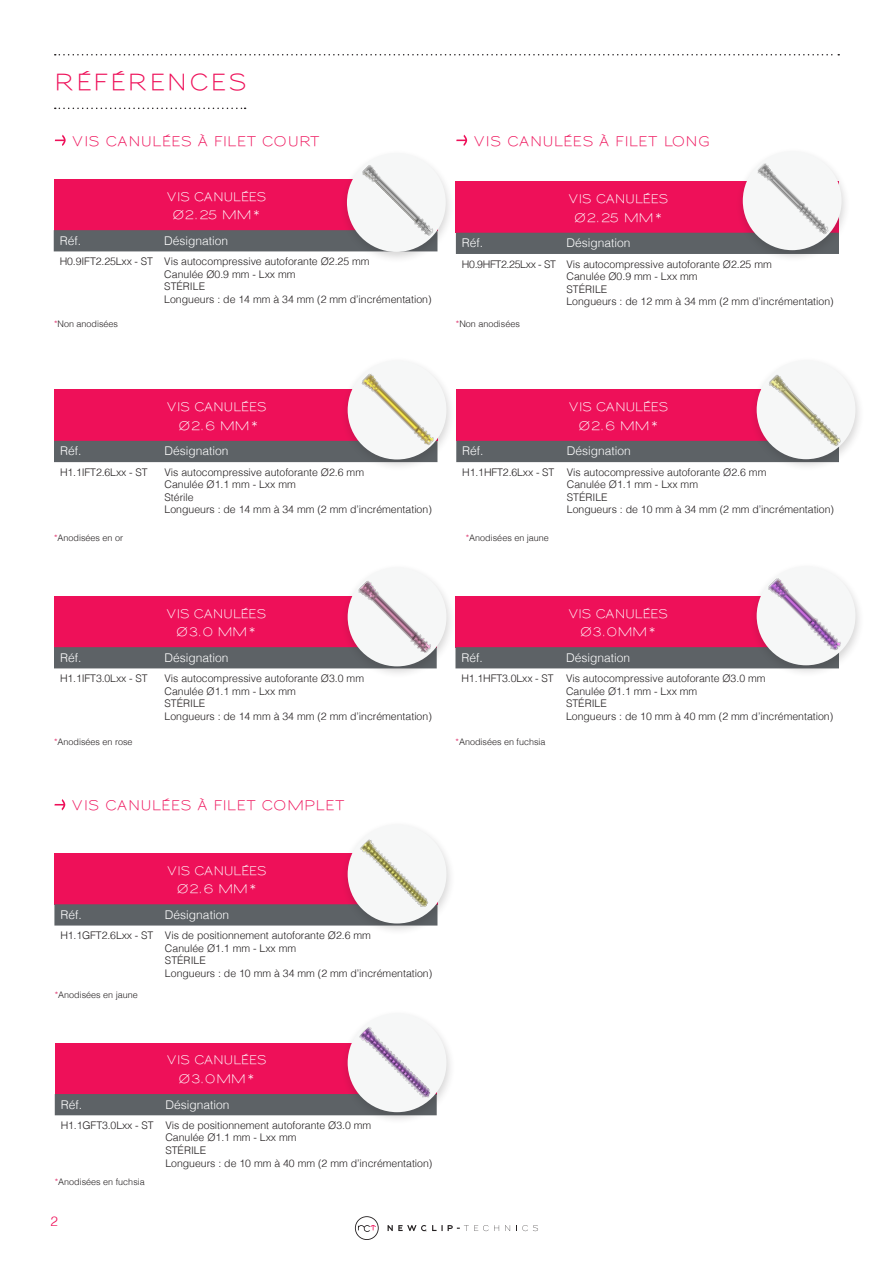
<style>
.page{position:relative;width:893px;height:1263px;background:#fff}
.page>*{position:absolute;margin:0;border:0;box-sizing:border-box;transform-origin:0 0}
.t1{font:600 22.5px "Sansumi";letter-spacing:.07em;color:#ee1059}
.t2{font:600 13.5px "Sansumi";letter-spacing:.015em;color:#ee1059}
.t3{font:300 13.5px "Helvetica";color:#ee1059}
.t4{font:600 12px "Sansumi";letter-spacing:-.035em;color:#fff}
.TEXTE_TABLEAU{font:300 12px "Helvetica";color:#fff}
.TEXTE_TABLEAU-2{font:300 10.5px "Helvetica";color:#231f20}
.TEXTE_TABLEAU-3{font:300 10.5px "Helvetica";letter-spacing:-.03em;color:#231f20}
.t5{font:300 9px "Helvetica";color:#231f20}
.s1{color:#d91a5b}
</style>
<div class="page">
<svg style="left:55px;top:108px;width:191px;height:1px"></svg>
<svg style="left:55px;top:54px;width:784px;height:2px"></svg>
<svg style="left:55px;top:135px;width:11px;height:11px"></svg>
<svg style="left:456px;top:135px;width:11px;height:11px"></svg>
<svg style="left:355px;top:1216px;width:24px;height:24px"></svg>
<svg style="left:505px;top:1225px;width:5px;height:6px"></svg>
<svg style="left:516px;top:1225px;width:22px;height:6px"></svg>
<svg style="left:388px;top:1225px;width:111px;height:6px"></svg>
<div style="left:54px;top:179px;width:383px;height:51px;background:#ee1059"></div>
<div style="left:54px;top:230px;width:285px;height:21px;background:#5d6266"></div>
<div style="left:456px;top:182px;width:383px;height:51px;background:#ee1059"></div>
<div style="left:456px;top:233px;width:279px;height:21px;background:#5d6266"></div>
<div style="left:735px;top:147px;width:115px;height:115px;background:#231f20;opacity:.19"></div>
<img style="left:744px;top:147px;width:106px;height:101px">
<div style="left:339px;top:149px;width:115px;height:115px;background:#231f20;opacity:.19"></div>
<img style="left:349px;top:155px;width:97px;height:97px">
<div style="left:456px;top:390px;width:383px;height:51px;background:#ee1059"></div>
<div style="left:456px;top:441px;width:293px;height:21px;background:#5d6266"></div>
<div style="left:54px;top:390px;width:383px;height:51px;background:#ee1059"></div>
<div style="left:54px;top:441px;width:286px;height:21px;background:#5d6266"></div>
<div style="left:340px;top:357px;width:115px;height:115px;background:#231f20;opacity:.19"></div>
<img style="left:350px;top:363px;width:95px;height:95px">
<div style="left:749px;top:356px;width:115px;height:115px;background:#231f20;opacity:.19"></div>
<img style="left:755px;top:362px;width:99px;height:98px">
<div style="left:455px;top:596px;width:384px;height:51px;background:#ee1059"></div>
<div style="left:455px;top:647px;width:294px;height:21px;background:#5d6266"></div>
<div style="left:54px;top:596px;width:383px;height:51px;background:#ee1059"></div>
<div style="left:54px;top:647px;width:286px;height:21px;background:#5d6266"></div>
<div style="left:340px;top:563px;width:115px;height:115px;background:#231f20;opacity:.19"></div>
<img style="left:349px;top:566px;width:97px;height:97px">
<div style="left:749px;top:562px;width:115px;height:115px;background:#231f20;opacity:.19"></div>
<img style="left:756px;top:567px;width:99px;height:98px">
<div style="left:55px;top:1043px;width:382px;height:51px;background:#ee1059"></div>
<div style="left:55px;top:1094px;width:285px;height:21px;background:#5d6266"></div>
<div style="left:54px;top:853px;width:383px;height:51px;background:#ee1059"></div>
<div style="left:54px;top:904px;width:286px;height:21px;background:#5d6266"></div>
<div style="left:340px;top:820px;width:115px;height:116px;background:#231f20;opacity:.19"></div>
<div style="left:348px;top:825px;width:98px;height:98px;background:#f6f7f7;border-radius:50%"></div>
<img style="left:356px;top:834px;width:80px;height:80px">
<div style="left:340px;top:1009px;width:115px;height:115px;background:#231f20;opacity:.19"></div>
<div style="left:348px;top:1013px;width:98px;height:99px;background:#f6f7f7;border-radius:50%"></div>
<img style="left:356px;top:1022px;width:82px;height:82px">
<svg style="left:54px;top:799px;width:11px;height:11px"></svg>
<p class="t1" style="left:54px;top:70px;width:194px">RÉFÉRENCES</p>
<p class="t2" style="left:73px;top:134px;width:248px">VIS CANULÉES À FILET COURT</p>
<p class="t2" style="left:474px;top:134px;width:237px">VIS CANULÉES À FILET LONG</p>
<p class="t4" style="left:167px;top:190px;width:101px">VIS CANULÉES</p>
<p class="t4" style="left:173px;top:209px;width:90px">Ø2.25 MM*</p>
<p class="TEXTE_TABLEAU" style="left:60px;top:230px;width:23px">Réf.</p>
<p class="TEXTE_TABLEAU" style="left:164px;top:230px;width:66px">Désignation</p>
<p class="TEXTE_TABLEAU-2" style="left:60px;top:252px;width:95px">H0.9IFT2.25Lxx - ST</p>
<p class="TEXTE_TABLEAU-2" style="left:164px;top:252px;width:207px">Vis autocompressive autoforante Ø2.25 mm</p>
<p class="TEXTE_TABLEAU-2" style="left:164px;top:265px;width:133px">Canulée Ø0.9 mm - Lxx mm</p>
<p class="TEXTE_TABLEAU-2" style="left:164px;top:277px;width:42px">STÉRILE</p>
<p class="TEXTE_TABLEAU-2" style="left:164px;top:290px;width:269px">Longueurs : de 14 mm à 34 mm (2 mm d’incrémentation)</p>
<p class="t4" style="left:569px;top:193px;width:101px">VIS CANULÉES</p>
<p class="t4" style="left:574px;top:211px;width:90px">Ø2.25 MM*</p>
<p class="TEXTE_TABLEAU" style="left:462px;top:233px;width:23px">Réf.</p>
<p class="TEXTE_TABLEAU" style="left:566px;top:233px;width:66px">Désignation</p>
<p class="TEXTE_TABLEAU-3" style="left:462px;top:255px;width:96px">H0.9HFT2.25Lxx - ST</p>
<p class="TEXTE_TABLEAU-2" style="left:566px;top:255px;width:207px">Vis autocompressive autoforante Ø2.25 mm</p>
<p class="TEXTE_TABLEAU-2" style="left:566px;top:267px;width:133px">Canulée Ø0.9 mm - Lxx mm</p>
<p class="TEXTE_TABLEAU-2" style="left:566px;top:280px;width:42px">STÉRILE</p>
<p class="TEXTE_TABLEAU-2" style="left:566px;top:293px;width:269px">Longueurs : de 12 mm à 34 mm (2 mm d’incrémentation)</p>
<p class="t5" style="left:54px;top:316px;width:66px"><span class="s1">*</span>Non anodisées</p>
<p class="t5" style="left:456px;top:316px;width:66px"><span class="s1">*</span>Non anodisées</p>
<p class="t4" style="left:167px;top:401px;width:101px">VIS CANULÉES</p>
<p class="t4" style="left:179px;top:419px;width:81px">Ø2.6 MM*</p>
<p class="t4" style="left:569px;top:401px;width:101px">VIS CANULÉES</p>
<p class="t4" style="left:579px;top:419px;width:81px">Ø2.6 MM*</p>
<p class="TEXTE_TABLEAU" style="left:60px;top:441px;width:23px">Réf.</p>
<p class="TEXTE_TABLEAU" style="left:165px;top:441px;width:66px">Désignation</p>
<p class="TEXTE_TABLEAU-2" style="left:60px;top:463px;width:89px">H1.1IFT2.6Lxx - ST</p>
<p class="TEXTE_TABLEAU-2" style="left:165px;top:463px;width:201px">Vis autocompressive autoforante Ø2.6 mm</p>
<p class="TEXTE_TABLEAU-2" style="left:165px;top:476px;width:133px">Canulée Ø1.1 mm - Lxx mm</p>
<p class="TEXTE_TABLEAU-2" style="left:165px;top:488px;width:31px">Stérile</p>
<p class="TEXTE_TABLEAU-2" style="left:165px;top:501px;width:269px">Longueurs : de 14 mm à 34 mm (2 mm d’incrémentation)</p>
<p class="TEXTE_TABLEAU" style="left:462px;top:441px;width:23px">Réf.</p>
<p class="TEXTE_TABLEAU" style="left:567px;top:441px;width:66px">Désignation</p>
<p class="TEXTE_TABLEAU-2" style="left:462px;top:463px;width:94px">H1.1HFT2.6Lxx - ST</p>
<p class="TEXTE_TABLEAU-2" style="left:567px;top:463px;width:201px">Vis autocompressive autoforante Ø2.6 mm</p>
<p class="TEXTE_TABLEAU-2" style="left:567px;top:476px;width:133px">Canulée Ø1.1 mm - Lxx mm</p>
<p class="TEXTE_TABLEAU-2" style="left:567px;top:488px;width:42px">STÉRILE</p>
<p class="TEXTE_TABLEAU-2" style="left:567px;top:501px;width:269px">Longueurs : de 10 mm à 34 mm (2 mm d’incrémentation)</p>
<p class="t5" style="left:54px;top:530px;width:71px"><span class="s1">*</span>Anodisées en or</p>
<p class="t5" style="left:466px;top:530px;width:85px"><span class="s1">*</span>Anodisées en jaune</p>
<p class="t4" style="left:167px;top:607px;width:101px">VIS CANULÉES</p>
<p class="t4" style="left:177px;top:626px;width:81px">Ø3.0 MM*</p>
<p class="t4" style="left:569px;top:607px;width:101px">VIS CANULÉES</p>
<p class="t4" style="left:580px;top:626px;width:78px">Ø3.0MM*</p>
<p class="TEXTE_TABLEAU" style="left:60px;top:647px;width:23px">Réf.</p>
<p class="TEXTE_TABLEAU" style="left:165px;top:647px;width:66px">Désignation</p>
<p class="TEXTE_TABLEAU-2" style="left:60px;top:669px;width:89px">H1.1IFT3.0Lxx - ST</p>
<p class="TEXTE_TABLEAU-2" style="left:165px;top:669px;width:201px">Vis autocompressive autoforante Ø3.0 mm</p>
<p class="TEXTE_TABLEAU-2" style="left:165px;top:682px;width:133px">Canulée Ø1.1 mm - Lxx mm</p>
<p class="TEXTE_TABLEAU-2" style="left:165px;top:694px;width:42px">STÉRILE</p>
<p class="TEXTE_TABLEAU-2" style="left:165px;top:707px;width:269px">Longueurs : de 14 mm à 34 mm (2 mm d’incrémentation)</p>
<p class="TEXTE_TABLEAU" style="left:461px;top:647px;width:23px">Réf.</p>
<p class="TEXTE_TABLEAU" style="left:566px;top:647px;width:66px">Désignation</p>
<p class="TEXTE_TABLEAU-2" style="left:461px;top:669px;width:94px">H1.1HFT3.0Lxx - ST</p>
<p class="TEXTE_TABLEAU-2" style="left:566px;top:669px;width:201px">Vis autocompressive autoforante Ø3.0 mm</p>
<p class="TEXTE_TABLEAU-2" style="left:566px;top:682px;width:133px">Canulée Ø1.1 mm - Lxx mm</p>
<p class="TEXTE_TABLEAU-2" style="left:566px;top:694px;width:42px">STÉRILE</p>
<p class="TEXTE_TABLEAU-2" style="left:566px;top:707px;width:269px">Longueurs : de 10 mm à 40 mm (2 mm d’incrémentation)</p>
<p class="t5" style="left:54px;top:734px;width:80px"><span class="s1">*</span>Anodisées en rose</p>
<p class="t5" style="left:455px;top:734px;width:92px"><span class="s1">*</span>Anodisées en fuchsia</p>
<p class="t2" style="left:72px;top:799px;width:274px">VIS CANULÉES À FILET COMPLET</p>
<p class="t4" style="left:167px;top:864px;width:101px">VIS CANULÉES</p>
<p class="t4" style="left:177px;top:883px;width:81px">Ø2.6 MM*</p>
<p class="TEXTE_TABLEAU" style="left:60px;top:904px;width:23px">Réf.</p>
<p class="TEXTE_TABLEAU" style="left:165px;top:904px;width:66px">Désignation</p>
<p class="TEXTE_TABLEAU-2" style="left:60px;top:926px;width:94px">H1.1GFT2.6Lxx - ST</p>
<p class="TEXTE_TABLEAU-2" style="left:165px;top:926px;width:207px">Vis de positionnement autoforante Ø2.6 mm</p>
<p class="TEXTE_TABLEAU-2" style="left:165px;top:939px;width:133px">Canulée Ø1.1 mm - Lxx mm</p>
<p class="TEXTE_TABLEAU-2" style="left:165px;top:952px;width:42px">STÉRILE</p>
<p class="TEXTE_TABLEAU-2" style="left:165px;top:964px;width:269px">Longueurs : de 10 mm à 34 mm (2 mm d’incrémentation)</p>
<p class="t5" style="left:55px;top:987px;width:85px"><span class="s1">*</span>Anodisées en jaune</p>
<p class="t4" style="left:167px;top:1054px;width:101px">VIS CANULÉES</p>
<p class="t4" style="left:179px;top:1073px;width:78px">Ø3.0MM*</p>
<p class="TEXTE_TABLEAU" style="left:61px;top:1094px;width:23px">Réf.</p>
<p class="TEXTE_TABLEAU" style="left:165px;top:1094px;width:66px">Désignation</p>
<p class="TEXTE_TABLEAU-2" style="left:61px;top:1116px;width:94px">H1.1GFT3.0Lxx - ST</p>
<p class="TEXTE_TABLEAU-2" style="left:165px;top:1116px;width:207px">Vis de positionnement autoforante Ø3.0 mm</p>
<p class="TEXTE_TABLEAU-2" style="left:165px;top:1129px;width:133px">Canulée Ø1.1 mm - Lxx mm</p>
<p class="TEXTE_TABLEAU-2" style="left:165px;top:1141px;width:42px">STÉRILE</p>
<p class="TEXTE_TABLEAU-2" style="left:165px;top:1154px;width:269px">Longueurs : de 10 mm à 40 mm (2 mm d’incrémentation)</p>
<p class="t5" style="left:55px;top:1174px;width:92px"><span class="s1">*</span>Anodisées en fuchsia</p>
<p class="t3" style="left:50px;top:1209px;width:9px">2</p>
</div>
